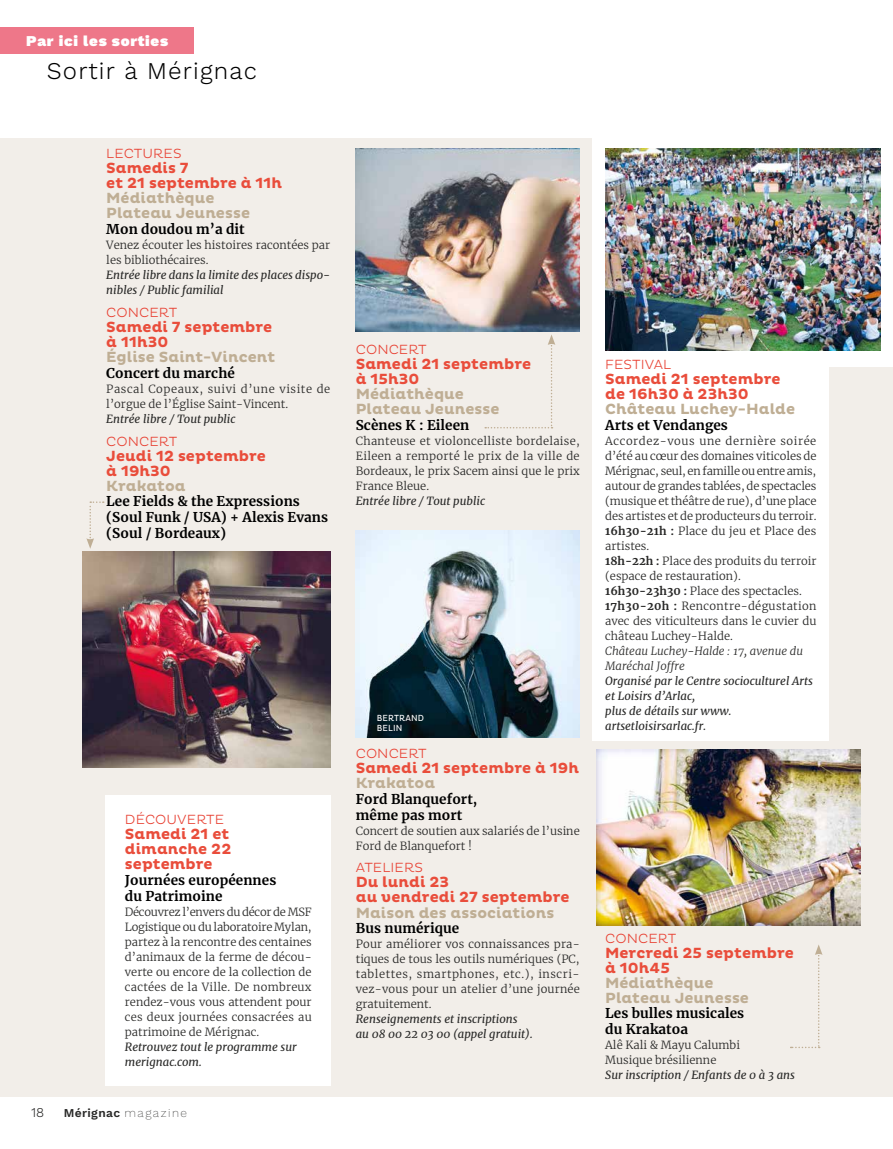
<style>
.page{position:relative;width:893px;height:1149px;background:#fff}
.page>*{position:absolute;margin:0;border:0;box-sizing:border-box;transform-origin:0 0}
.t1{font:300 24px "Work Sans";letter-spacing:.05em;color:#000}
.t2{font:700 15px/15px "Pluto";letter-spacing:.005em;color:#e94d3b}
.t3{font:700 15px/15px "Pluto";letter-spacing:.005em;color:#bfae94}
.t4{font:900 15px "Work Sans";letter-spacing:.05em;color:#fff}
.t5{font:700 13.5px/15.8px "Merriweather";letter-spacing:.005em;color:#000}
.t6{font:300 13.5px "Pluto";letter-spacing:.005em;color:#e84133}
.t7{font:300 13.5px "Work Sans";color:#282827}
.t8{font:600 12px "Work Sans";letter-spacing:.03em;color:#282827}
.t9{font:300 11.25px/15px "Merriweather";color:#282827}
.t10{font:italic 11.25px/15px "Merriweather";color:#282827}
.t11{font:300 11.25px/15px "Merriweather";letter-spacing:.05em;color:#282827}
.t12{font:italic 300 11.25px/15px "Merriweather";color:#282827}
.t13{font:9px/10.5px "Pluto Cond";letter-spacing:.02em;color:#fff}
.s1{font-weight:100}
.s2{font-weight:700}
</style>
<div class="page">
<div style="left:0;top:137px;width:892px;height:959px;background:#f2eee9"></div>
<div style="left:0;top:27px;width:194px;height:27px;background:#ee7789"></div>
<img style="left:356px;top:530px;width:224px;height:207px">
<div style="left:592px;top:342px;width:237px;height:398px;background:#fff"></div>
<div style="left:592px;top:128px;width:301px;height:239px;background:#fff"></div>
<svg style="left:86px;top:501px;width:18px;height:47px"></svg>
<img style="left:596px;top:749px;width:264px;height:176px">
<img style="left:356px;top:149px;width:224px;height:182px">
<img style="left:82px;top:551px;width:248px;height:216px">
<div style="left:106px;top:794px;width:225px;height:290px;background:#fff"></div>
<svg style="left:485px;top:335px;width:70px;height:93px"></svg>
<svg style="left:791px;top:945px;width:31px;height:102px"></svg>
<img style="left:605px;top:149px;width:276px;height:201px">
<h2 class="t4" style="left:26px;top:32px;width:144px">Par ici les sorties</h2>
<h1 class="t1" style="left:47px;top:57px;width:212px">Sortir à Mérignac</h1>
<p class="t6" style="left:106px;top:146px;width:77px">LECTURES</p>
<h2 class="t2" style="left:106px;top:161px;width:177px">Samedis 7<br>et 21 septembre à 11h</h2>
<h2 class="t3" style="left:106px;top:191px;width:145px">Médiathèque<br>Plateau Jeunesse</h2>
<p class="t5" style="left:106px;top:221px;width:140px">Mon doudou m’a dit</p>
<p class="t9" style="left:106px;top:237px;width:225px">Venez écouter les histoires racontées par les bibliothécaires.</p>
<p class="t10" style="left:106px;top:267px;width:225px">Entrée libre dans la limite des places dispo&shy;nibles / Public familial</p>
<p class="t6" style="left:106px;top:304px;width:72px">CONCERT</p>
<h2 class="t2" style="left:106px;top:320px;width:168px">Samedi 7 septembre à 11h30</h2>
<h2 class="t3" style="left:106px;top:350px;width:170px">Église Saint-Vincent</h2>
<p class="t5" style="left:106px;top:364px;width:130px">Concert du marché</p>
<p class="t11" style="left:106px;top:381px;width:226px">Pascal Copeaux, suivi d’une visite de l’orgue de l’Église Saint-Vincent.</p>
<p class="t10" style="left:106px;top:411px;width:131px">Entrée libre / Tout public</p>
<p class="t6" style="left:106px;top:433px;width:72px">CONCERT</p>
<h2 class="t2" style="left:106px;top:448px;width:161px">Jeudi 12 septembre à 19h30</h2>
<h2 class="t3" style="left:106px;top:478px;width:81px">Krakatoa</h2>
<p class="t5" style="left:106px;top:493px;width:223px">Lee Fields &amp; the Expressions (Soul Funk / USA) + Alexis Evans (Soul / Bordeaux)</p>
<p class="t6" style="left:125px;top:811px;width:101px">DÉCOUVERTE</p>
<h2 class="t2" style="left:125px;top:826px;width:108px">Samedi 21 et dimanche 22 septembre</h2>
<p class="t5" style="left:125px;top:871px;width:153px">Journées européennes du Patrimoine</p>
<p class="t9" style="left:125px;top:903px;width:188px;text-align:justify">Découvrez l’envers du décor de MSF Logistique ou du laboratoire Mylan, partez à la rencontre des centaines d’animaux de la ferme de décou&shy;verte ou encore de la collection de cactées de la Ville. De nombreux rendez-vous vous attendent pour ces deux journées consacrées au patrimoine de Mérignac.</p>
<p class="t10" style="left:125px;top:1038px;width:173px">Retrouvez tout le programme sur merignac.com.</p>
<p class="t7" style="left:31px;top:1103px;width:15px">18</p>
<p class="t8" style="left:64px;top:1105px;width:125px">Mérignac <span class="s1">magazine</span></p>
<p class="t6" style="left:356px;top:341px;width:72px">CONCERT</p>
<h2 class="t2" style="left:356px;top:356px;width:177px">Samedi 21 septembre à 15h30</h2>
<h2 class="t3" style="left:356px;top:386px;width:145px">Médiathèque<br>Plateau Jeunesse</h2>
<p class="t5" style="left:356px;top:416px;width:115px">Scènes K : Eileen</p>
<p class="t9" style="left:356px;top:432px;width:226px;text-align:justify">Chanteuse et violoncelliste bordelaise, Eileen a remporté le prix de la ville de Bordeaux, le prix Sacem ainsi que le prix France Bleue.</p>
<p class="t10" style="left:356px;top:492px;width:131px">Entrée libre / Tout public</p>
<p class="t13" style="left:377px;top:712px;width:49px">BERTRAND<br>BELIN</p>
<p class="t6" style="left:356px;top:745px;width:72px">CONCERT</p>
<h2 class="t2" style="left:356px;top:760px;width:225px">Samedi 21 septembre à 19h</h2>
<h2 class="t3" style="left:356px;top:775px;width:81px">Krakatoa</h2>
<p class="t5" style="left:356px;top:790px;width:123px">Ford Blanquefort, même pas mort</p>
<p class="t9" style="left:356px;top:822px;width:225px">Concert de soutien aux salariés de l’usine<br>Ford de Blanquefort !</p>
<p class="t6" style="left:356px;top:859px;width:69px">ATELIERS</p>
<h2 class="t2" style="left:356px;top:875px;width:215px">Du lundi 23<br>au vendredi 27 septembre</h2>
<h2 class="t3" style="left:356px;top:905px;width:200px">Maison des associations</h2>
<p class="t5" style="left:356px;top:919px;width:105px">Bus numérique</p>
<p class="t9" style="left:356px;top:936px;width:226px;text-align:justify">Pour améliorer vos connaissances pra&shy;tiques de tous les outils numériques (PC, tablettes, smartphones, etc.), inscri&shy;vez-vous pour un atelier d’une journée gratuitement.</p>
<p class="t10" style="left:356px;top:1011px;width:178px">Renseignements et inscriptions au 08 00 22 03 00 (appel gratuit).</p>
<p class="t6" style="left:605px;top:356px;width:67px">FESTIVAL</p>
<h2 class="t2" style="left:605px;top:371px;width:177px">Samedi 21 septembre de 16h30 à 23h30</h2>
<h2 class="t3" style="left:605px;top:401px;width:191px">Château Luchey-Halde</h2>
<p class="t5" style="left:605px;top:416px;width:124px">Arts et Vendanges</p>
<p class="t9" style="left:605px;top:432px;width:213px">Accordez-vous une dernière soirée d’été au cœur des domaines viticoles de Mérignac, seul, en famille ou entre amis, autour de grandes tablées, de spectacles (musique et théâtre de rue), d’une place des artistes et de producteurs du terroir.<br><span class="s2">16h30-21h :</span> Place du jeu et Place des artistes.<br><span class="s2">18h-22h :</span> Place des produits du terroir (espace de restauration).<br><span class="s2">16h30-23h30 :</span> Place des spectacles.<br><span class="s2">17h30-20h :</span> Rencontre-dégustation avec des viticulteurs dans le cuvier du château Luchey-Halde.</p>
<p class="t12" style="left:605px;top:642px;width:199px">Château Luchey-Halde : 17, avenue du<br>Maréchal Joffre</p>
<p class="t10" style="left:605px;top:672px;width:209px">Organisé par le Centre socioculturel Arts et Loisirs d’Arlac,<br>plus de détails sur www. artsetloisirsarlac.fr.</p>
<p class="t6" style="left:605px;top:930px;width:72px">CONCERT</p>
<h2 class="t2" style="left:605px;top:945px;width:190px">Mercredi 25 septembre à 10h45</h2>
<h2 class="t3" style="left:605px;top:975px;width:145px">Médiathèque<br>Plateau Jeunesse</h2>
<p class="t5" style="left:605px;top:1004px;width:140px">Les bulles musicales du Krakatoa</p>
<p class="t9" style="left:605px;top:1036px;width:136px">Alê Kali &amp; Mayu Calumbi<br>Musique brésilienne</p>
<p class="t10" style="left:605px;top:1066px;width:191px">Sur inscription / Enfants de 0 à 3 ans</p>
</div>
